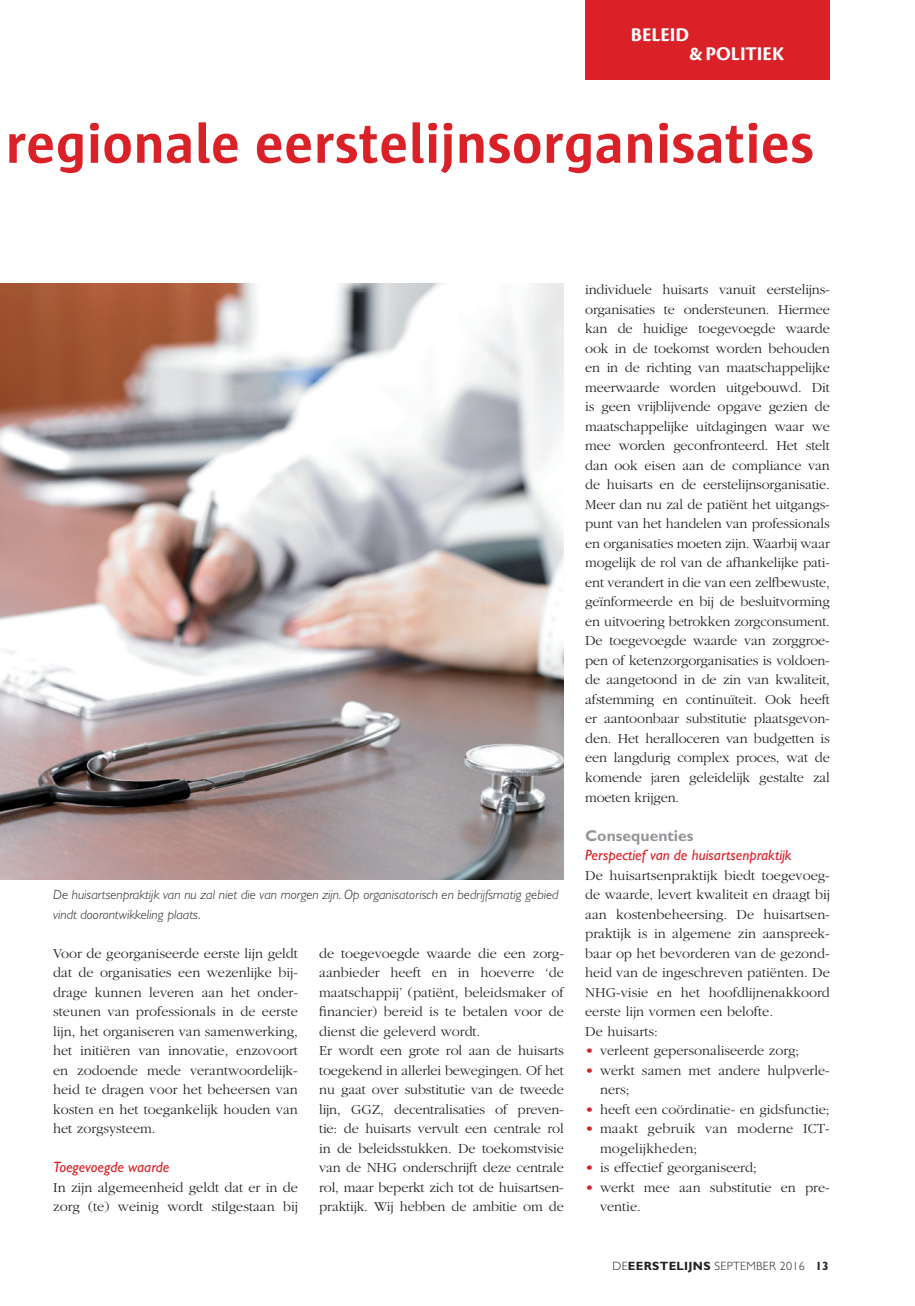
<style>
.page{position:relative;width:915px;height:1306px;background:#fff}
.page>*{position:absolute;margin:0;border:0;box-sizing:border-box;transform-origin:0 0}
.t1{font:700 57px "Sun";letter-spacing:.01em;color:#da2128}
.t2{font:20.25px "Cronos MM 700 13";color:#fff}
.t3{font:700 15.75px "Gill Sans";color:#939598}
.t4{font:italic 15px "Gill Sans";color:#da2128}
.t5{font:300 14.25px/19.5px "Garamond";color:#231f20}
.t6{font:italic 300 13.5px/19.5px "Gill Sans";color:#231f20}
.t7{font:300 12px "Gill Sans";letter-spacing:.025em;color:#231f20}
.s1{color:#da2128}
.s2{font-weight:700}
</style>
<div class="page">
<div style="left:585px;top:0;width:244px;height:80px;background:#da2128"></div>
<img style="left:0;top:284px;width:563px;height:595px">
<h2 class="t2" style="left:630px;top:24px;width:60px">BELEID</h2>
<h2 class="t2" style="left:689px;top:43px;width:96px">&amp; POLITIEK</h2>
<h1 class="t1" style="left:6px;top:112px;width:809px">regionale eerstelijnsorganisaties</h1>
<p class="t6" style="left:53px;top:885px;width:506px">De huisartsenpraktijk van nu zal niet die van morgen zijn. Op organisatorisch en bedrijfsmatig gebied vindt doorontwikkeling plaats.</p>
<p class="t5" style="left:53px;top:943px;width:246px;text-align:justify">Voor de georganiseerde eerste lijn geldt dat de organisaties een wezenlijke bij&shy;drage kunnen leveren aan het onder&shy;steunen van professionals in de eerste lijn, het organiseren van samenwerking, het initiëren van innovatie, enzovoort en zodoende mede verantwoordelijk&shy;heid te dragen voor het beheersen van kosten en het toegankelijk houden van het zorgsysteem.</p>
<p class="t4" style="left:53px;top:1158px;width:118px">Toegevoegde waarde</p>
<p class="t5" style="left:53px;top:1177px;width:246px">In zijn algemeenheid geldt dat er in de zorg (te) weinig wordt stilgestaan bij</p>
<p class="t5" style="left:319px;top:943px;width:246px">de toegevoegde waarde die een zorg&shy;aanbieder heeft en in hoeverre ‘de maatschappij’ (patiënt, beleidsmaker of financier) bereid is te betalen voor de dienst die geleverd wordt.<br>Er wordt een grote rol aan de huisarts toegekend in allerlei bewegingen. Of het nu gaat over substitutie van de tweede lijn, GGZ, decentralisaties of preven&shy;tie: de huisarts vervult een centrale rol in de beleidsstukken. De toekomstvisie van de NHG onderschrijft deze centrale rol, maar beperkt zich tot de huisartsen&shy;praktijk. Wij hebben de ambitie om de</p>
<p class="t5" style="left:585px;top:280px;width:246px;text-align:justify">individuele huisarts vanuit eerstelijns&shy;organisaties te ondersteunen. Hiermee kan de huidige toegevoegde waarde ook in de toekomst worden behouden en in de richting van maatschappelijke meerwaarde worden uitgebouwd. Dit is geen vrijblijvende opgave gezien de maatschappelijke uitdagingen waar we mee worden geconfronteerd. Het stelt dan ook eisen aan de compliance van de huisarts en de eerstelijnsorganisatie.<br>Meer dan nu zal de patiënt het uitgangs&shy;punt van het handelen van professionals en organisaties moeten zijn. Waarbij waar mogelijk de rol van de afhankelijke pati&shy;ënt verandert in die van een zelfbewuste, geïnformeerde en bij de besluitvorming en uitvoering betrokken zorgconsument.<br>De toegevoegde waarde van zorggroe&shy;pen of ketenzorgorganisaties is voldoen&shy;de aangetoond in de zin van kwaliteit, afstemming en continuïteit. Ook heeft er aantoonbaar substitutie plaatsgevon&shy;den. Het heralloceren van budgetten is een langdurig complex proces, wat de komende jaren geleidelijk gestalte zal moeten krijgen.</p>
<p class="t3" style="left:585px;top:826px;width:110px">Consequenties</p>
<p class="t4" style="left:585px;top:846px;width:208px">Perspectief van de huisartsenpraktijk</p>
<p class="t5" style="left:585px;top:865px;width:246px">De huisartsenpraktijk biedt toegevoeg&shy;de waarde, levert kwaliteit en draagt bij aan kostenbeheersing. De huisartsen&shy;praktijk is in algemene zin aanspreek&shy;baar op het bevorderen van de gezond&shy;heid van de ingeschreven patiënten. De NHG-visie en het hoofdlijnenakkoord eerste lijn vormen een belofte.<br>De huisarts:</p>
<p class="t5" style="left:585px;top:1041px;width:215px"><span class="s1">•</span> verleent gepersonaliseerde zorg;</p>
<p class="t5" style="left:600px;top:1060px;width:231px;text-indent:-15px"><span class="s1">•</span> werkt samen met andere hulpverle&shy;ners;</p>
<p class="t5" style="left:585px;top:1099px;width:246px"><span class="s1">•</span> heeft een coördinatie- en gidsfunctie;</p>
<p class="t5" style="left:600px;top:1119px;width:229px;text-indent:-15px"><span class="s1">•</span> maakt gebruik van moderne ICT-- mogelijkheden;</p>
<p class="t5" style="left:585px;top:1158px;width:173px"><span class="s1">•</span> is effectief georganiseerd;</p>
<p class="t5" style="left:600px;top:1177px;width:231px;text-indent:-15px"><span class="s1">•</span> werkt mee aan substitutie en pre&shy;ventie.</p>
<p class="t7" style="left:612px;top:1258px;width:218px">DE<span class="s2">EERSTELIJNS</span> SEPTEMBER 2016 <span class="s2">13</span></p>
</div>
